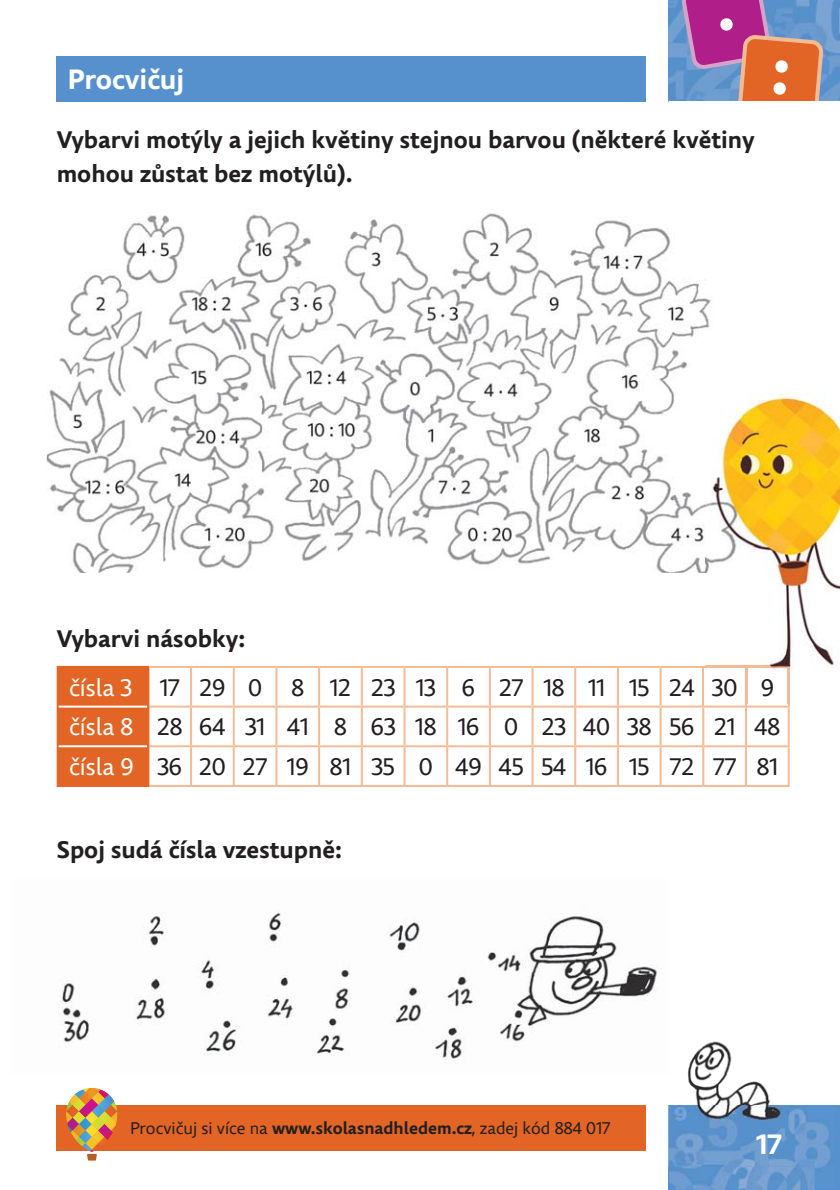
<style>
.page{position:relative;width:840px;height:1190px;background:#fff}
.page>*{position:absolute;margin:0;border:0;box-sizing:border-box;transform-origin:0 0}
.t1{font:700 28px "Comenia Sans";color:#fff}
.t2{font:24px/49.2px "Comenia Sans";color:#231f20}
.t3{font:700 24px/34px "Comenia Sans";color:#231f20}
.t4{font:17px "Comenia Sans";color:#231f20}
.s1{font-weight:700}
.s2{color:#fff}
</style>
<div class="page">
<div style="left:57px;top:1105px;width:589px;height:45px;background:#e36525"></div>
<svg style="left:66px;top:1088px;width:51px;height:73px"></svg>
<div style="left:669px;top:1105px;width:171px;height:85px;background:#5691cd"></div>
<img style="left:669px;top:1109px;width:161px;height:81px">
<img style="left:669px;top:0;width:171px;height:101px">
<svg style="left:683px;top:0;width:143px;height:101px;background:#ab6e8a"></svg>
<div style="left:57px;top:56px;width:589px;height:46px;background:#5691cd"></div>
<div style="left:59px;top:668px;width:88px;height:117px;background:#e36525"></div>
<hr style="left:57px;top:666px;width:92px;height:2px;background:#e36525">
<hr style="left:57px;top:668px;width:2px;height:39px;background:#e36525">
<hr style="left:57px;top:707px;width:2px;height:39px;background:#e36525">
<hr style="left:57px;top:746px;width:2px;height:39px;background:#e36525">
<hr style="left:57px;top:785px;width:92px;height:2px;background:#e36525">
<hr style="left:59px;top:706px;width:88px;height:2px;background:#fff">
<hr style="left:59px;top:745px;width:88px;height:2px;background:#fff">
<hr style="left:149px;top:666px;width:85px;height:2px;background:#f2bb96">
<hr style="left:190px;top:668px;width:2px;height:38px;background:#f2bb96">
<hr style="left:234px;top:666px;width:42px;height:2px;background:#f2bb96">
<hr style="left:233px;top:668px;width:2px;height:38px;background:#f2bb96">
<hr style="left:276px;top:666px;width:43px;height:2px;background:#f2bb96">
<hr style="left:275px;top:668px;width:2px;height:38px;background:#f2bb96">
<hr style="left:319px;top:666px;width:43px;height:2px;background:#f2bb96">
<hr style="left:318px;top:668px;width:2px;height:38px;background:#f2bb96">
<hr style="left:362px;top:666px;width:43px;height:2px;background:#f2bb96">
<hr style="left:361px;top:668px;width:2px;height:38px;background:#f2bb96">
<hr style="left:405px;top:666px;width:42px;height:2px;background:#f2bb96">
<hr style="left:404px;top:668px;width:2px;height:38px;background:#f2bb96">
<hr style="left:447px;top:666px;width:43px;height:2px;background:#f2bb96">
<hr style="left:446px;top:668px;width:2px;height:38px;background:#f2bb96">
<hr style="left:490px;top:666px;width:43px;height:2px;background:#f2bb96">
<hr style="left:489px;top:668px;width:2px;height:38px;background:#f2bb96">
<hr style="left:533px;top:666px;width:42px;height:2px;background:#f2bb96">
<hr style="left:532px;top:668px;width:2px;height:38px;background:#f2bb96">
<hr style="left:575px;top:666px;width:43px;height:2px;background:#f2bb96">
<hr style="left:574px;top:668px;width:2px;height:38px;background:#f2bb96">
<hr style="left:618px;top:666px;width:43px;height:2px;background:#f2bb96">
<hr style="left:617px;top:668px;width:2px;height:38px;background:#f2bb96">
<hr style="left:661px;top:666px;width:42px;height:2px;background:#f2bb96">
<hr style="left:660px;top:668px;width:2px;height:38px;background:#f2bb96">
<hr style="left:703px;top:666px;width:43px;height:2px;background:#f2bb96">
<hr style="left:702px;top:668px;width:2px;height:38px;background:#f2bb96">
<hr style="left:745px;top:668px;width:2px;height:38px;background:#f2bb96">
<hr style="left:788px;top:668px;width:2px;height:38px;background:#f2bb96">
<hr style="left:149px;top:706px;width:85px;height:2px;background:#f2bb96">
<hr style="left:190px;top:708px;width:2px;height:37px;background:#f2bb96">
<hr style="left:234px;top:706px;width:42px;height:2px;background:#f2bb96">
<hr style="left:233px;top:708px;width:2px;height:37px;background:#f2bb96">
<hr style="left:276px;top:706px;width:43px;height:2px;background:#f2bb96">
<hr style="left:275px;top:708px;width:2px;height:37px;background:#f2bb96">
<hr style="left:319px;top:706px;width:43px;height:2px;background:#f2bb96">
<hr style="left:318px;top:708px;width:2px;height:37px;background:#f2bb96">
<hr style="left:362px;top:706px;width:43px;height:2px;background:#f2bb96">
<hr style="left:361px;top:708px;width:2px;height:37px;background:#f2bb96">
<hr style="left:405px;top:706px;width:42px;height:2px;background:#f2bb96">
<hr style="left:404px;top:708px;width:2px;height:37px;background:#f2bb96">
<hr style="left:447px;top:706px;width:43px;height:2px;background:#f2bb96">
<hr style="left:446px;top:708px;width:2px;height:37px;background:#f2bb96">
<hr style="left:490px;top:706px;width:43px;height:2px;background:#f2bb96">
<hr style="left:489px;top:708px;width:2px;height:37px;background:#f2bb96">
<hr style="left:533px;top:706px;width:42px;height:2px;background:#f2bb96">
<hr style="left:532px;top:708px;width:2px;height:37px;background:#f2bb96">
<hr style="left:575px;top:706px;width:43px;height:2px;background:#f2bb96">
<hr style="left:574px;top:708px;width:2px;height:37px;background:#f2bb96">
<hr style="left:618px;top:706px;width:43px;height:2px;background:#f2bb96">
<hr style="left:617px;top:708px;width:2px;height:37px;background:#f2bb96">
<hr style="left:661px;top:706px;width:42px;height:2px;background:#f2bb96">
<hr style="left:660px;top:708px;width:2px;height:37px;background:#f2bb96">
<hr style="left:703px;top:706px;width:43px;height:2px;background:#f2bb96">
<hr style="left:702px;top:708px;width:2px;height:37px;background:#f2bb96">
<hr style="left:746px;top:706px;width:44px;height:2px;background:#f2bb96">
<hr style="left:745px;top:708px;width:2px;height:37px;background:#f2bb96">
<hr style="left:788px;top:708px;width:2px;height:37px;background:#f2bb96">
<hr style="left:149px;top:745px;width:85px;height:2px;background:#f2bb96">
<hr style="left:190px;top:747px;width:2px;height:38px;background:#f2bb96">
<hr style="left:234px;top:745px;width:42px;height:2px;background:#f2bb96">
<hr style="left:233px;top:747px;width:2px;height:38px;background:#f2bb96">
<hr style="left:276px;top:745px;width:43px;height:2px;background:#f2bb96">
<hr style="left:275px;top:747px;width:2px;height:38px;background:#f2bb96">
<hr style="left:319px;top:745px;width:43px;height:2px;background:#f2bb96">
<hr style="left:318px;top:747px;width:2px;height:38px;background:#f2bb96">
<hr style="left:362px;top:745px;width:43px;height:2px;background:#f2bb96">
<hr style="left:361px;top:747px;width:2px;height:38px;background:#f2bb96">
<hr style="left:405px;top:745px;width:42px;height:2px;background:#f2bb96">
<hr style="left:404px;top:747px;width:2px;height:38px;background:#f2bb96">
<hr style="left:447px;top:745px;width:43px;height:2px;background:#f2bb96">
<hr style="left:446px;top:747px;width:2px;height:38px;background:#f2bb96">
<hr style="left:490px;top:745px;width:43px;height:2px;background:#f2bb96">
<hr style="left:489px;top:747px;width:2px;height:38px;background:#f2bb96">
<hr style="left:533px;top:745px;width:42px;height:2px;background:#f2bb96">
<hr style="left:532px;top:747px;width:2px;height:38px;background:#f2bb96">
<hr style="left:575px;top:745px;width:43px;height:2px;background:#f2bb96">
<hr style="left:574px;top:747px;width:2px;height:38px;background:#f2bb96">
<hr style="left:618px;top:745px;width:43px;height:2px;background:#f2bb96">
<hr style="left:617px;top:747px;width:2px;height:38px;background:#f2bb96">
<hr style="left:661px;top:745px;width:42px;height:2px;background:#f2bb96">
<hr style="left:660px;top:747px;width:2px;height:38px;background:#f2bb96">
<hr style="left:703px;top:745px;width:43px;height:2px;background:#f2bb96">
<hr style="left:702px;top:747px;width:2px;height:38px;background:#f2bb96">
<hr style="left:746px;top:745px;width:44px;height:2px;background:#f2bb96">
<hr style="left:745px;top:747px;width:2px;height:38px;background:#f2bb96">
<hr style="left:788px;top:747px;width:2px;height:38px;background:#f2bb96">
<hr style="left:149px;top:785px;width:641px;height:2px;background:#f2bb96">
<hr style="left:147px;top:668px;width:2px;height:39px;background:#e36525">
<hr style="left:147px;top:707px;width:2px;height:39px;background:#e36525">
<hr style="left:147px;top:746px;width:2px;height:39px;background:#e36525">
<img style="left:47px;top:213px;width:664px;height:360px">
<img style="left:705px;top:394px;width:135px;height:310px">
<img style="left:705px;top:666px;width:85px;height:2px">
<img style="left:745px;top:668px;width:2px;height:36px">
<img style="left:788px;top:668px;width:2px;height:36px">
<img style="left:712px;top:679px;width:24px;height:17px">
<img style="left:762px;top:679px;width:11px;height:17px">
<img style="left:705px;top:378px;width:37px;height:231px">
<img style="left:58px;top:910px;width:599px;height:153px">
<img style="left:688px;top:1041px;width:82px;height:64px">
<img style="left:669px;top:1105px;width:126px;height:62px">
<img style="left:757px;top:1135px;width:25px;height:19px">
<p class="t1" style="left:68px;top:63px;width:118px">Procvičuj</p>
<p class="t3" style="left:57px;top:123px;width:700px">Vybarvi motýly a jejich květiny stejnou barvou (některé květiny mohou zůstat bez motýlů).</p>
<p class="t2" style="left:69px;top:614px;width:627px;text-indent:-12px"><span class="s1">Vybarvi násobky:<br></span><span class="s2">čísla 3</span> 17 29 0 8 12 23 13 6 27 18 11 15 24</p>
<p class="t2" style="left:69px;top:707px;width:713px;line-height:39.6px"><span class="s2">čísla 8</span> 28 64 31 41 8 63 18 16 0 23 40 38 56 21 48 <span class="s2">čísla 9</span> 36 20 27 19 81 35 0 49 45 54 16 15 72 77 81</p>
<p class="t2" style="left:712px;top:663px;width:64px">30 9</p>
<p class="t3" style="left:57px;top:833px;width:287px">Spoj sudá čísla vzestupně:</p>
<p class="t4" style="left:130px;top:1118px;width:481px">Procvičuj si více na <span class="s1">www.skolasnadhledem.cz</span>, zadej kód 884 017</p>
<p class="t1" style="left:756px;top:1128px;width:27px">17</p>
</div>
